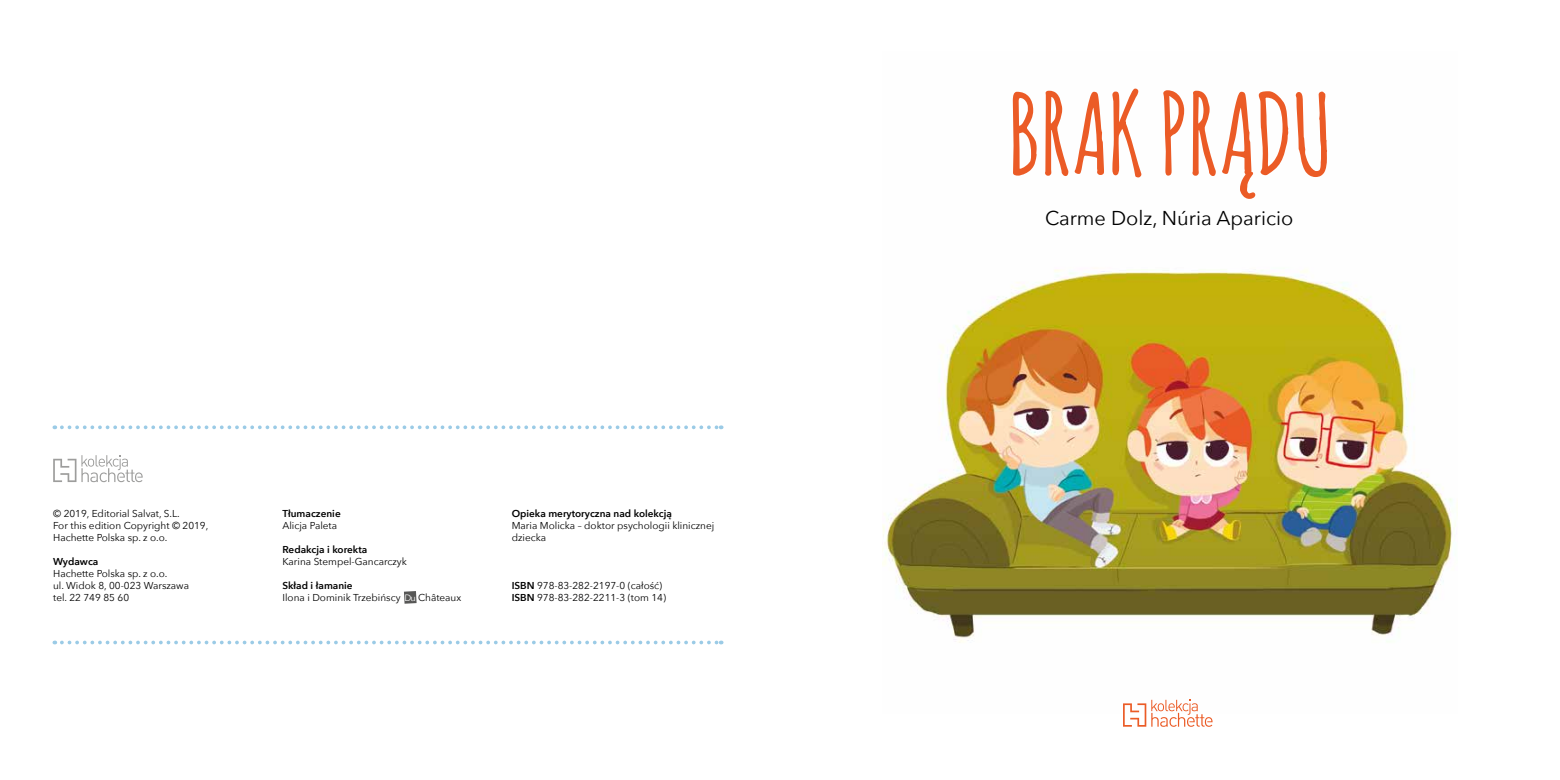
<style>
.page{position:relative;width:1560px;height:780px;background:#fff}
.page>*{position:absolute;margin:0;border:0;box-sizing:border-box;transform-origin:0 0}
.t1{font:107.5px "Amatic SC";color:#eb5b26}
.t2{font:20px "Avenir Next";color:#000}
.t3{font:10px/12px "Avenir Next";color:#000}
.t4{font:600 10px "Avenir Next";color:#000}
.s1{font-weight:600}
.s2{font-size:9.25px;color:#fff}
</style>
<div class="page">
<img style="left:882px;top:269px;width:574px;height:374px">
<svg style="left:1012px;top:91px;width:25px;height:85px"></svg>
<svg style="left:1045px;top:88px;width:97px;height:90px"></svg>
<svg style="left:1163px;top:90px;width:164px;height:109px"></svg>
<svg style="left:62px;top:425px;width:659px;height:4px"></svg>
<svg style="left:62px;top:640px;width:659px;height:4px"></svg>
<svg style="left:404px;top:591px;width:12px;height:12px"></svg>
<svg style="left:53px;top:455px;width:90px;height:27px"></svg>
<svg style="left:1123px;top:699px;width:89px;height:27px"></svg>
<p class="t3" style="left:53px;top:507px;width:157px">© 2019, Editorial Salvat, S.L.<br>For this edition Copyright © 2019,<br>Hachette Polska sp. z o.o.</p>
<p class="t4" style="left:53px;top:553px;width:47px">Wydawca</p>
<p class="t3" style="left:53px;top:567px;width:137px">Hachette Polska sp. z o.o.<br>ul. Widok 8, 00-023 Warszawa tel. 22 749 85 60</p>
<p class="t4" style="left:282px;top:505px;width:60px">Tłumaczenie</p>
<p class="t3" style="left:282px;top:519px;width:56px">Alicja Paleta</p>
<p class="t4" style="left:282px;top:541px;width:86px">Redakcja i korekta</p>
<p class="t3" style="left:282px;top:555px;width:126px">Karina Stempel-Gancarczyk</p>
<p class="t3" style="left:282px;top:579px;width:180px"><span class="s1">Skład i łamanie<br></span>Ilona i Dominik Trzebińscy <span class="s2">Du</span> Châteaux</p>
<p class="t4" style="left:511px;top:505px;width:162px">Opieka merytoryczna nad kolekcją</p>
<p class="t3" style="left:511px;top:519px;width:204px">Maria Molicka – doktor psychologii klinicznej dziecka</p>
<p class="t3" style="left:511px;top:579px;width:156px"><span class="s1">ISBN</span> 978-83-282-2197-0 (całość)<br><span class="s1">ISBN</span> 978-83-282-2211-3 (tom 14)</p>
<h1 class="t1" style="left:1008px;top:64px;width:325px">BRAK PRĄDU</h1>
<h2 class="t2" style="left:1044px;top:201px;width:250px">Carme Dolz, Núria Aparicio</h2>
</div>
